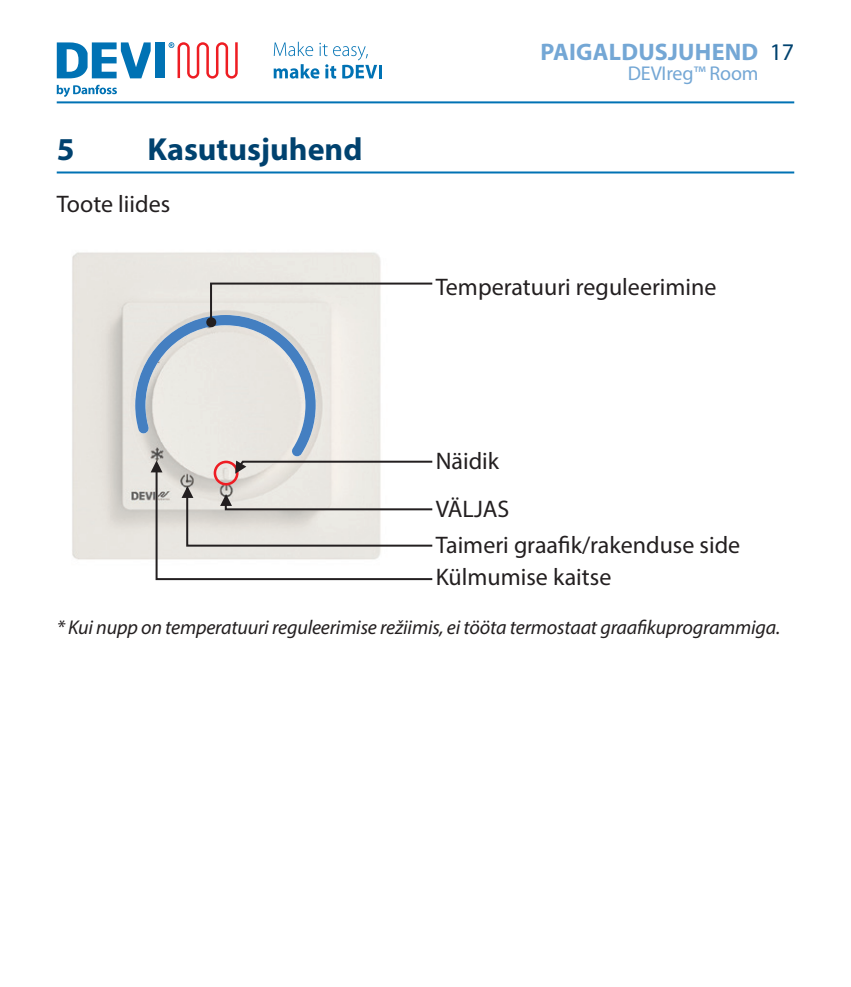
<style>
.page{position:relative;width:851px;height:987px;background:#fff}
.page>*{position:absolute;margin:0;border:0;box-sizing:border-box;transform-origin:0 0}
.t1{font:700 32px "Myriad Pro";color:#00426f}
.DEVI_Body{font:24px "Myriad Pro";color:#231f20}
.t2{font:700 24px "Myriad Pro";letter-spacing:.01em;color:#74a7d5}
.DEVI_Body-Comments{font:italic 20px "Myriad Pro";letter-spacing:-.01em;color:#231f20}
.t3{font:20px "Myriad Pro";letter-spacing:-.01em;color:#74a7d5}
.s1{font-weight:400;color:#00426f}
</style>
<div class="page">
<hr style="left:57px;top:101px;width:737px;height:2px;background:#0072b4">
<svg style="left:57px;top:85px;width:60px;height:12px"></svg>
<div style="left:155px;top:42px;width:10px;height:36px;background:#0072b4"></div>
<svg style="left:57px;top:42px;width:94px;height:36px"></svg>
<svg style="left:168px;top:42px;width:70px;height:37px"></svg>
<svg style="left:273px;top:42px;width:108px;height:37px"></svg>
<hr style="left:57px;top:171px;width:737px;height:2px;background:#0072b4">
<img style="left:72px;top:252px;width:309px;height:308px">
<img style="left:135px;top:315px;width:180px;height:141px">
<svg style="left:209px;top:281px;width:224px;height:41px"></svg>
<div style="left:206px;top:317px;width:10px;height:10px;background:#231f20;border-radius:50%"></div>
<svg style="left:151px;top:459px;width:282px;height:122px"></svg>
<p class="t1" style="left:57px;top:128px;width:19px">5</p>
<p class="t1" style="left:147px;top:128px;width:216px">Kasutusjuhend</p>
<p class="DEVI_Body" style="left:57px;top:189px;width:115px">Toote liides</p>
<p class="t2" style="left:540px;top:36px;width:255px">PAIGALDUSJUHEND <span class="s1">17</span></p>
<p class="t3" style="left:627px;top:61px;width:132px">DEVIreg™ Room</p>
<p class="DEVI_Body" style="left:435px;top:272px;width:282px">Temperatuuri reguleerimine</p>
<p class="DEVI_Body" style="left:435px;top:445px;width:65px">Näidik</p>
<p class="DEVI_Body" style="left:435px;top:494px;width:75px">VÄLJAS</p>
<p class="DEVI_Body" style="left:435px;top:530px;width:306px">Taimeri graafik/rakenduse side</p>
<p class="DEVI_Body" style="left:435px;top:562px;width:177px">Külmumise kaitse</p>
<p class="DEVI_Body-Comments" style="left:57px;top:614px;width:725px">* Kui nupp on temperatuuri reguleerimise režiimis, ei tööta termostaat graafikuprogrammiga.</p>
</div>
